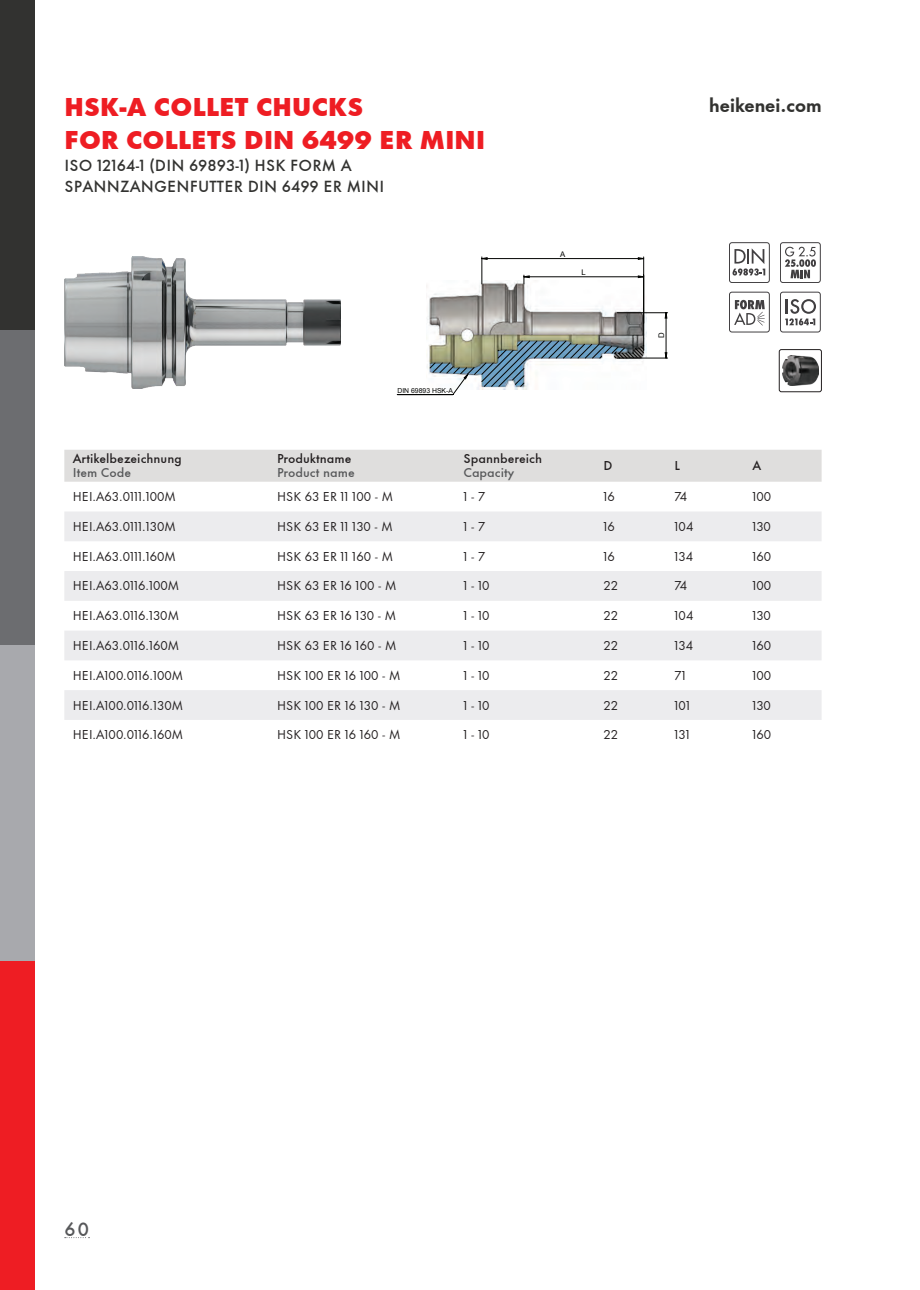
<style>
.page{position:relative;width:920px;height:1290px;background:#fff}
.page>*{position:absolute;margin:0;border:0;box-sizing:border-box;transform-origin:0 0}
.t1{font:900 24px "Futura Now Text";letter-spacing:.01em;color:#ee1d23}
.t2{font:700 18px "Futura Now Headline";color:#323230}
.t3{font:500 18px "Futura Now Headline";color:#57585a}
.t4{font:500 15px/21px "Futura Now Text";letter-spacing:.01em;color:#323230}
.t5{font:12px "Futura Now Text";color:#231f20}
.t6{font:500 12px "Futura Now Text";color:#231f20}
.t7{font:500 12px "Futura Now Text";color:#57585a}
.t8{font:7.8px "Arial";color:#040503}
.t9{font:6.9px "Arial";color:#040503}
</style>
<div class="page">
<svg style="left:65px;top:1237px;width:24px;height:1px"></svg>
<div style="left:0;top:958px;width:34px;height:331px;background:#ee1d23"></div>
<div style="left:0;top:329px;width:34px;height:316px;background:#6c6d70"></div>
<div style="left:0;top:0;width:34px;height:329px;background:#323230"></div>
<div style="left:0;top:645px;width:34px;height:315px;background:#a8a9ad"></div>
<img style="left:782px;top:355px;width:36px;height:31px">
<div style="left:779px;top:349px;width:42px;height:43px;border:1px solid #231f20;border-radius:2px"></div>
<img style="left:64px;top:256px;width:277px;height:132px">
<img style="left:426px;top:281px;width:220px;height:77px">
<hr style="left:643px;top:257px;width:1px;height:93px;background:#040503">
<hr style="left:617px;top:312px;width:50px;height:1px;background:#040503">
<hr style="left:617px;top:358px;width:50px;height:1px;background:#040503">
<svg style="left:397px;top:340px;width:247px;height:55px"></svg>
<svg style="left:481px;top:257px;width:163px;height:27px"></svg>
<svg style="left:664px;top:312px;width:3px;height:46px"></svg>
<div style="left:729px;top:242px;width:40px;height:41px;border:1px solid #413f41;border-radius:3px"></div>
<svg style="left:732px;top:248px;width:33px;height:27px"></svg>
<div style="left:780px;top:242px;width:40px;height:41px;border:1px solid #413f41;border-radius:3px"></div>
<svg style="left:785px;top:247px;width:31px;height:31px"></svg>
<div style="left:780px;top:292px;width:40px;height:40px;border:1px solid #413f41;border-radius:3px"></div>
<svg style="left:785px;top:299px;width:31px;height:26px"></svg>
<div style="left:729px;top:292px;width:40px;height:40px;border:1px solid #413f41;border-radius:3px"></div>
<svg style="left:734px;top:300px;width:30px;height:25px"></svg>
<div style="left:64px;top:450px;width:757px;height:31px;background:#dfdedd"></div>
<svg style="left:64px;top:512px;width:757px;height:208px;fill:#ececee"></svg>
<h1 class="t1" style="left:64px;top:86px;width:300px">HSK-A COLLET CHUCKS</h1>
<h2 class="t2" style="left:709px;top:90px;width:114px">heikenei.com</h2>
<h1 class="t1" style="left:64px;top:119px;width:422px">FOR COLLETS DIN 6499 ER MINI</h1>
<p class="t4" style="left:64px;top:153px;width:321px">ISO 12164-1 (DIN 69893-1) HSK FORM A<br>SPANNZANGENFUTTER DIN 6499 ER MINI</p>
<p class="t6" style="left:73px;top:448px;width:110px">Artikelbezeichnung</p>
<p class="t7" style="left:73px;top:463px;width:60px">Item Code</p>
<p class="t6" style="left:277px;top:448px;width:76px">Produktname</p>
<p class="t7" style="left:277px;top:463px;width:79px">Product name</p>
<p class="t9" style="left:397px;top:386px;width:57px">DIN 69893 HSK-A</p>
<p class="t8" style="left:560px;top:249px;width:7px">A</p>
<p class="t8" style="left:581px;top:267px;width:6px">L</p>
<p class="t8" style="left:656px;top:338px;width:7px;rotate:-90deg">D</p>
<p class="t6" style="left:463px;top:448px;width:80px">Spannbereich</p>
<p class="t7" style="left:463px;top:463px;width:52px">Capacity</p>
<p class="t6" style="left:603px;top:456px;width:11px">D</p>
<p class="t6" style="left:674px;top:456px;width:7px">L</p>
<p class="t6" style="left:752px;top:456px;width:10px">A</p>
<p class="t5" style="left:73px;top:487px;width:104px">HEI.A63.0111.100M</p>
<p class="t5" style="left:277px;top:487px;width:117px">HSK 63 ER 11 100 - M</p>
<p class="t5" style="left:463px;top:487px;width:23px">1 - 7</p>
<p class="t5" style="left:603px;top:487px;width:13px">16</p>
<p class="t5" style="left:674px;top:487px;width:14px">74</p>
<p class="t5" style="left:752px;top:487px;width:20px">100</p>
<p class="t5" style="left:73px;top:517px;width:104px">HEI.A63.0111.130M</p>
<p class="t5" style="left:277px;top:517px;width:117px">HSK 63 ER 11 130 - M</p>
<p class="t5" style="left:463px;top:517px;width:23px">1 - 7</p>
<p class="t5" style="left:603px;top:517px;width:13px">16</p>
<p class="t5" style="left:674px;top:517px;width:20px">104</p>
<p class="t5" style="left:752px;top:517px;width:20px">130</p>
<p class="t5" style="left:73px;top:546px;width:104px">HEI.A63.0111.160M</p>
<p class="t5" style="left:277px;top:546px;width:117px">HSK 63 ER 11 160 - M</p>
<p class="t5" style="left:463px;top:546px;width:23px">1 - 7</p>
<p class="t5" style="left:603px;top:546px;width:13px">16</p>
<p class="t5" style="left:674px;top:546px;width:20px">134</p>
<p class="t5" style="left:752px;top:546px;width:20px">160</p>
<p class="t5" style="left:73px;top:576px;width:108px">HEI.A63.0116.100M</p>
<p class="t5" style="left:277px;top:576px;width:121px">HSK 63 ER 16 100 - M</p>
<p class="t5" style="left:463px;top:576px;width:28px">1 - 10</p>
<p class="t5" style="left:603px;top:576px;width:16px">22</p>
<p class="t5" style="left:674px;top:576px;width:14px">74</p>
<p class="t5" style="left:752px;top:576px;width:20px">100</p>
<p class="t5" style="left:73px;top:606px;width:108px">HEI.A63.0116.130M</p>
<p class="t5" style="left:277px;top:606px;width:120px">HSK 63 ER 16 130 - M</p>
<p class="t5" style="left:463px;top:606px;width:28px">1 - 10</p>
<p class="t5" style="left:603px;top:606px;width:16px">22</p>
<p class="t5" style="left:674px;top:606px;width:20px">104</p>
<p class="t5" style="left:752px;top:606px;width:20px">130</p>
<p class="t5" style="left:73px;top:636px;width:108px">HEI.A63.0116.160M</p>
<p class="t5" style="left:277px;top:636px;width:121px">HSK 63 ER 16 160 - M</p>
<p class="t5" style="left:463px;top:636px;width:28px">1 - 10</p>
<p class="t5" style="left:603px;top:636px;width:16px">22</p>
<p class="t5" style="left:674px;top:636px;width:20px">134</p>
<p class="t5" style="left:752px;top:636px;width:20px">160</p>
<p class="t5" style="left:73px;top:665px;width:112px">HEI.A100.0116.100M</p>
<p class="t5" style="left:277px;top:665px;width:125px">HSK 100 ER 16 100 - M</p>
<p class="t5" style="left:463px;top:665px;width:28px">1 - 10</p>
<p class="t5" style="left:603px;top:665px;width:16px">22</p>
<p class="t5" style="left:674px;top:665px;width:13px">71</p>
<p class="t5" style="left:752px;top:665px;width:20px">100</p>
<p class="t5" style="left:73px;top:695px;width:112px">HEI.A100.0116.130M</p>
<p class="t5" style="left:277px;top:695px;width:125px">HSK 100 ER 16 130 - M</p>
<p class="t5" style="left:463px;top:695px;width:28px">1 - 10</p>
<p class="t5" style="left:603px;top:695px;width:16px">22</p>
<p class="t5" style="left:674px;top:695px;width:17px">101</p>
<p class="t5" style="left:752px;top:695px;width:20px">130</p>
<p class="t5" style="left:73px;top:725px;width:112px">HEI.A100.0116.160M</p>
<p class="t5" style="left:277px;top:725px;width:125px">HSK 100 ER 16 160 - M</p>
<p class="t5" style="left:463px;top:725px;width:28px">1 - 10</p>
<p class="t5" style="left:603px;top:725px;width:16px">22</p>
<p class="t5" style="left:674px;top:725px;width:17px">131</p>
<p class="t5" style="left:752px;top:725px;width:20px">160</p>
<h2 class="t3" style="left:64px;top:1214px;width:26px">60</h2>
</div>
